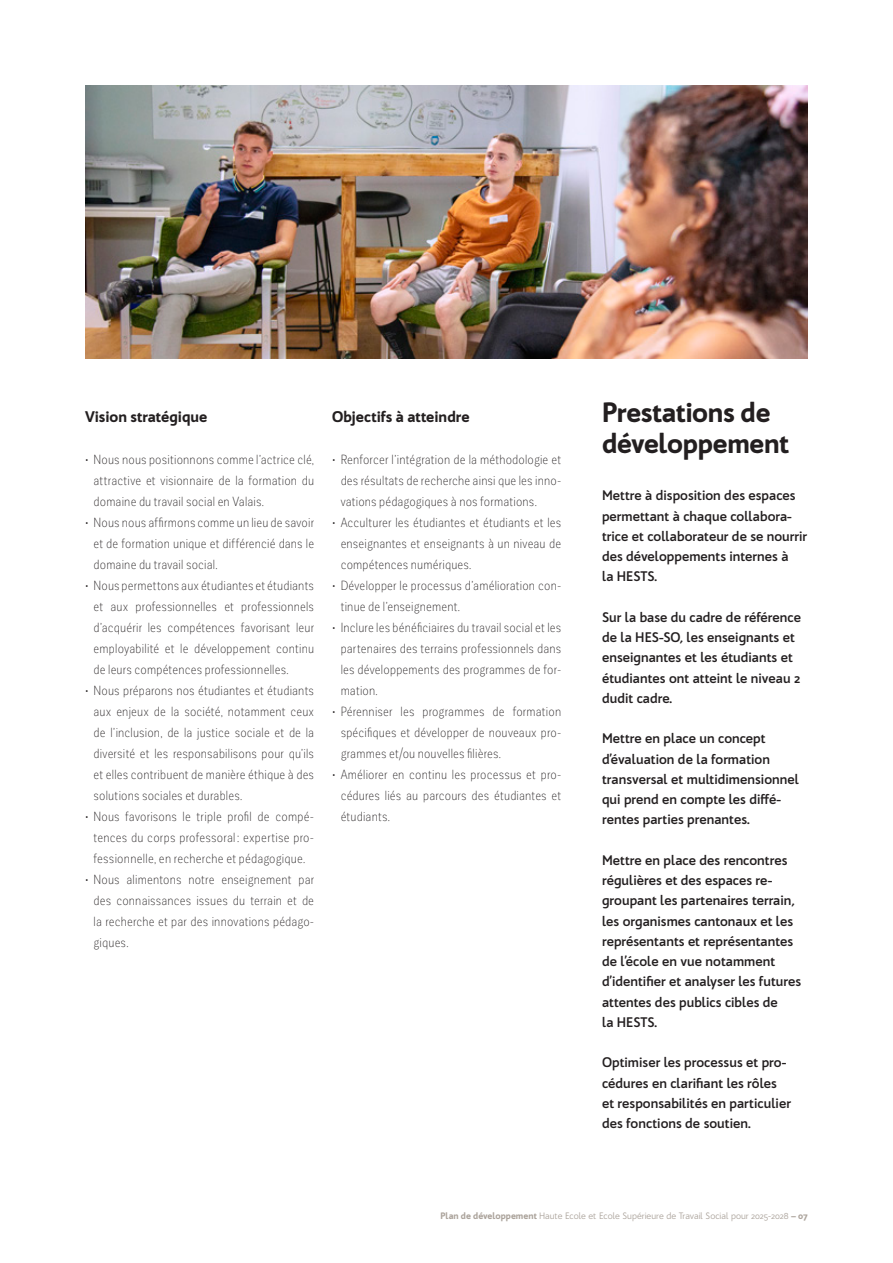
<style>
.page{position:relative;width:893px;height:1263px;background:#fff}
.page>*{position:absolute;margin:0;border:0;box-sizing:border-box;transform-origin:0 0}
.t1{font:900 27px/31.5px "Bw Quinta Pro";letter-spacing:-.015em;color:#231f20}
.t2{font:900 15px "Bw Quinta Pro";color:#231f20}
.t3{font:700 13.5px/20.2px "Bw Quinta Pro";color:#231f20}
.t4{font:300 13.05px/21px "Corporative Sans Cnd";letter-spacing:.01em;color:#231f20;text-align:justify}
.t5{font:9px "Bw Quinta Pro";color:#aba39b}
.s1{font-weight:900}
</style>
<div class="page">
<img style="left:85px;top:85px;width:723px;height:273px">
<p class="t2" style="left:85px;top:406px;width:124px">Vision stratégique</p>
<p class="t4" style="left:94px;top:449px;width:222px;text-indent:-9px">• Nous nous positionnons comme l’actrice clé, attractive et visionnaire de la formation du domaine du travail social en Valais.</p>
<p class="t4" style="left:94px;top:512px;width:222px;text-indent:-9px">• Nous nous affirmons comme un lieu de savoir et de formation unique et différencié dans le domaine du travail social.</p>
<p class="t4" style="left:94px;top:575px;width:222px;text-indent:-9px">• Nous permettons aux étudiantes et étudiants et aux professionnelles et professionnels d’acquérir les compétences favorisant leur employabilité et le développement continu de leurs compétences professionnelles.</p>
<p class="t4" style="left:94px;top:680px;width:222px;text-indent:-9px">• Nous préparons nos étudiantes et étudiants aux enjeux de la société, notamment ceux de l’inclusion, de la justice sociale et de la diversité et les responsabilisons pour qu’ils et elles contribuent de manière éthique à des solutions sociales et durables.</p>
<p class="t4" style="left:94px;top:806px;width:222px;text-indent:-9px">• Nous favorisons le triple profil de compé&shy;tences du corps professoral: expertise pro&shy;fessionnelle, en recherche et pédagogique.</p>
<p class="t4" style="left:94px;top:869px;width:222px;text-indent:-9px">• Nous alimentons notre enseignement par des connaissances issues du terrain et de la recherche et par des innovations pédago&shy;giques.</p>
<p class="t2" style="left:332px;top:406px;width:139px">Objectifs à atteindre</p>
<p class="t4" style="left:341px;top:449px;width:222px;text-indent:-9px">• Renforcer l’intégration de la méthodologie et des résultats de recherche ainsi que les inno&shy;vations pédagogiques à nos formations.</p>
<p class="t4" style="left:341px;top:512px;width:222px;text-indent:-9px">• Acculturer les étudiantes et étudiants et les enseignantes et enseignants à un niveau de compétences numériques.</p>
<p class="t4" style="left:341px;top:575px;width:222px;text-indent:-9px">• Développer le processus d’amélioration con&shy;tinue de l’enseignement.</p>
<p class="t4" style="left:341px;top:617px;width:222px;text-indent:-9px">• Inclure les bénéficiaires du travail social et les partenaires des terrains professionnels dans les développements des programmes de for&shy;mation.</p>
<p class="t4" style="left:341px;top:701px;width:222px;text-indent:-9px">• Pérenniser les programmes de formation spécifiques et développer de nouveaux pro&shy;grammes et/ou nouvelles filières.</p>
<p class="t4" style="left:341px;top:764px;width:222px;text-indent:-9px">• Améliorer en continu les processus et pro&shy;cédures liés au parcours des étudiantes et étudiants.</p>
<h1 class="t1" style="left:602px;top:396px;width:189px">Prestations de développement</h1>
<p class="t3" style="left:602px;top:485px;width:207px">Mettre à disposition des espaces permettant à chaque collabora&shy;trice et collaborateur de se nourrir des développements internes à<br>la HESTS.</p>
<p class="t3" style="left:602px;top:607px;width:201px">Sur la base du cadre de référence de la HES-SO, les enseignants et enseignantes et les étudiants et étudiantes ont atteint le niveau 2 dudit cadre.</p>
<p class="t3" style="left:602px;top:728px;width:198px">Mettre en place un concept d’évaluation de la formation transversal et multidimensionnel qui prend en compte les diffé&shy;rentes parties prenantes.</p>
<p class="t3" style="left:602px;top:850px;width:201px">Mettre en place des rencontres régulières et des espaces re&shy;groupant les partenaires terrain, les organismes cantonaux et les représentants et représentantes de l’école en vue notamment d’identifier et analyser les futures attentes des publics cibles de<br>la HESTS.</p>
<p class="t3" style="left:602px;top:1052px;width:190px">Optimiser les processus et pro&shy;cédures en clarifiant les rôles et responsabilités en particulier des fonctions de soutien.</p>
<p class="t5" style="left:440px;top:1210px;width:369px"><span class="s1">Plan de développement</span> Haute Ecole et Ecole Supérieure de Travail Social pour 2025-2028 <span class="s1">– 07</span></p>
</div>
